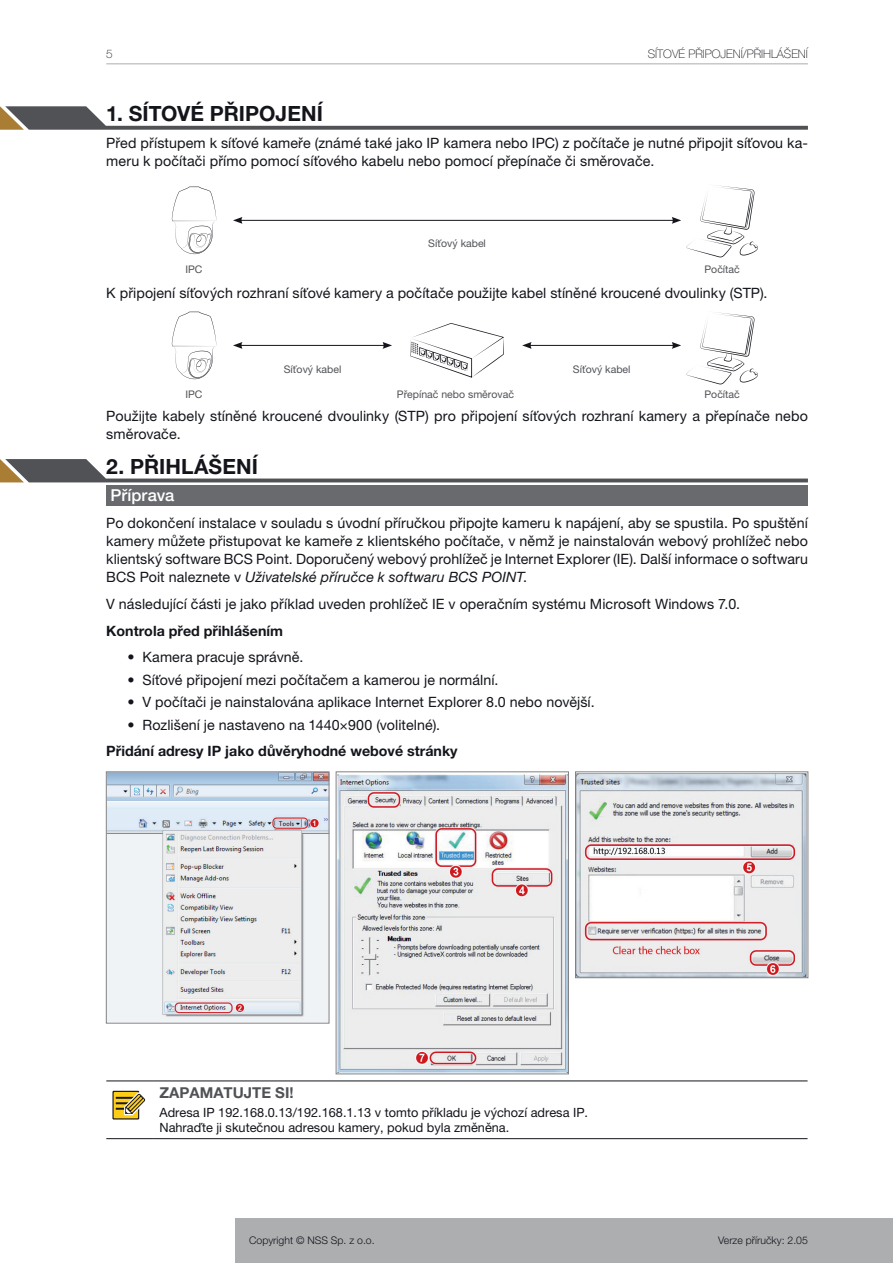
<style>
.page{position:relative;width:893px;height:1263px;background:#fff}
.page>*{position:absolute;margin:0;border:0;box-sizing:border-box;transform-origin:0 0}
.Rozdzial{font:700 21px "Helvetica Neue LT Pro";letter-spacing:.005em;color:#13151b}
.Pogrubienia{font:500 16.5px "Helvetica Neue LT Pro";color:#fff}
.UWAGA{font:700 15px "Helvetica Neue LT Pro";color:#505256}
.t1{font:14.25px/18.1px "Helvetica Neue LT Pro";letter-spacing:.005em;color:#13151b}
.dzial_w_rozdziale{font:700 14.25px "Helvetica Neue LT Pro";color:#13151b}
.t2{font:12.75px/15px "Helvetica Neue LT Pro";color:#13151b}
.t3{font:100 11.85px "Helvetica Neue LT Pro";color:#13151b}
.t4{font:10.5px "Helvetica Neue LT Pro";color:#505256}
.t5{font:300 10.5px "Helvetica Neue LT Pro";color:#13151b}
.s1{font-style:italic}
</style>
<div class="page">
<div style="left:235px;top:1218px;width:658px;height:45px;background:#adaeb0"></div>
<hr style="left:106px;top:63px;width:702px;height:1px;background:#adaeb0">
<div style="left:106px;top:485px;width:702px;height:21px;background:#696a6e"></div>
<hr style="left:106px;top:1080px;width:47px;height:1px;background:#13151b">
<hr style="left:153px;top:1080px;width:654px;height:1px;background:#13151b">
<hr style="left:106px;top:1138px;width:47px;height:1px;background:#13151b">
<hr style="left:153px;top:1138px;width:654px;height:1px;background:#13151b">
<svg style="left:112px;top:1091px;width:34px;height:28px"></svg>
<svg style="left:172px;top:187px;width:44px;height:67px"></svg>
<svg style="left:172px;top:312px;width:44px;height:67px"></svg>
<hr style="left:240px;top:220px;width:434px;height:1px;background:#13151b">
<svg style="left:233px;top:217px;width:9px;height:7px"></svg>
<svg style="left:672px;top:185px;width:86px;height:72px"></svg>
<hr style="left:240px;top:345px;width:145px;height:1px;background:#13151b">
<svg style="left:233px;top:342px;width:9px;height:7px"></svg>
<svg style="left:383px;top:342px;width:9px;height:7px"></svg>
<hr style="left:529px;top:345px;width:145px;height:1px;background:#13151b">
<svg style="left:522px;top:342px;width:10px;height:7px"></svg>
<svg style="left:672px;top:312px;width:86px;height:72px"></svg>
<svg style="left:410px;top:323px;width:94px;height:55px"></svg>
<svg style="left:0;top:106px;width:808px;height:24px"></svg>
<svg style="left:0;top:459px;width:808px;height:23px"></svg>
<img style="left:108px;top:773px;width:219px;height:248px">
<div style="left:106px;top:771px;width:223px;height:252px;border:1px solid #828285"></div>
<img style="left:338px;top:774px;width:229px;height:298px">
<div style="left:336px;top:771px;width:233px;height:303px;border:1px solid #828285"></div>
<img style="left:577px;top:773px;width:229px;height:203px">
<div style="left:575px;top:771px;width:233px;height:207px;border:1px solid #828285"></div>
<p class="t3" style="left:106px;top:47px;width:8px">5</p>
<p class="t3" style="left:648px;top:47px;width:162px">SÍTOVÉ PŘIPOJENÍ/PŘIHLÁŠENÍ</p>
<p class="Rozdzial" style="left:106px;top:101px;width:218px">1. SÍTOVÉ PŘIPOJENÍ</p>
<p class="t1" style="left:106px;top:134px;width:703px">Před přístupem k síťové kameře (známé také jako IP kamera nebo IPC) z počítače je nutné připojit síťovou ka&shy;meru k počítači přímo pomocí síťového kabelu nebo pomocí přepínače či směrovače.</p>
<p class="t4" style="left:185px;top:263px;width:19px">IPC</p>
<p class="t4" style="left:428px;top:237px;width:59px">Síťový kabel</p>
<p class="t4" style="left:704px;top:263px;width:37px">Počítač</p>
<p class="t1" style="left:106px;top:284px;width:663px">K připojení síťových rozhraní síťové kamery a počítače použijte kabel stíněné kroucené dvoulinky (STP).</p>
<p class="t4" style="left:284px;top:363px;width:59px">Síťový kabel</p>
<p class="t4" style="left:573px;top:363px;width:59px">Síťový kabel</p>
<p class="t4" style="left:185px;top:388px;width:19px">IPC</p>
<p class="t4" style="left:397px;top:388px;width:119px">Přepínač nebo směrovač</p>
<p class="t4" style="left:704px;top:388px;width:37px">Počítač</p>
<p class="t1" style="left:106px;top:406px;width:703px">Použijte kabely stíněné kroucené dvoulinky (STP) pro připojení síťových rozhraní kamery a přepínače nebo směrovače.</p>
<p class="Rozdzial" style="left:106px;top:454px;width:153px">2. PŘIHLÁŠENÍ</p>
<p class="Pogrubienia" style="left:111px;top:485px;width:65px">Příprava</p>
<p class="t1" style="left:106px;top:513px;width:703px;text-align:justify">Po dokončení instalace v souladu s úvodní příručkou připojte kameru k napájení, aby se spustila. Po spuštění kamery můžete přistupovat ke kameře z klientského počítače, v němž je nainstalován webový prohlížeč nebo klientský software BCS Point. Doporučený webový prohlížeč je Internet Explorer (IE). Další informace o softwaru BCS Poit naleznete v <span class="s1">Uživatelské příručce k softwaru BCS POINT</span>.</p>
<p class="t1" style="left:106px;top:595px;width:635px">V následující části je jako příklad uveden prohlížeč IE v operačním systému Microsoft Windows 7.0.</p>
<p class="dzial_w_rozdziale" style="left:106px;top:622px;width:178px">Kontrola před přihlášením</p>
<p class="t1" style="left:128px;top:648px;width:177px">• Kamera pracuje správně.</p>
<p class="t1" style="left:128px;top:670px;width:372px">• Síťové připojení mezi počítačem a kamerou je normální.</p>
<p class="t1" style="left:128px;top:693px;width:469px">• V počítači je nainstalována aplikace Internet Explorer 8.0 nebo novější.</p>
<p class="t1" style="left:128px;top:715px;width:314px">• Rozlišení je nastaveno na 1440×900 (volitelné).</p>
<p class="dzial_w_rozdziale" style="left:106px;top:742px;width:353px">Přidání adresy IP jako důvěryhodné webové stránky</p>
<p class="UWAGA" style="left:159px;top:1083px;width:136px">ZAPAMATUJTE SI!</p>
<p class="t2" style="left:159px;top:1105px;width:430px">Adresa IP 192.168.0.13/192.168.1.13 v tomto příkladu je výchozí adresa IP.<br>Nahraďte ji skutečnou adresou kamery, pokud byla změněna.</p>
<p class="t5" style="left:249px;top:1234px;width:127px">Copyright © NSS Sp. z o.o.</p>
<p class="t5" style="left:718px;top:1234px;width:91px">Verze příručky: 2.05</p>
</div>
